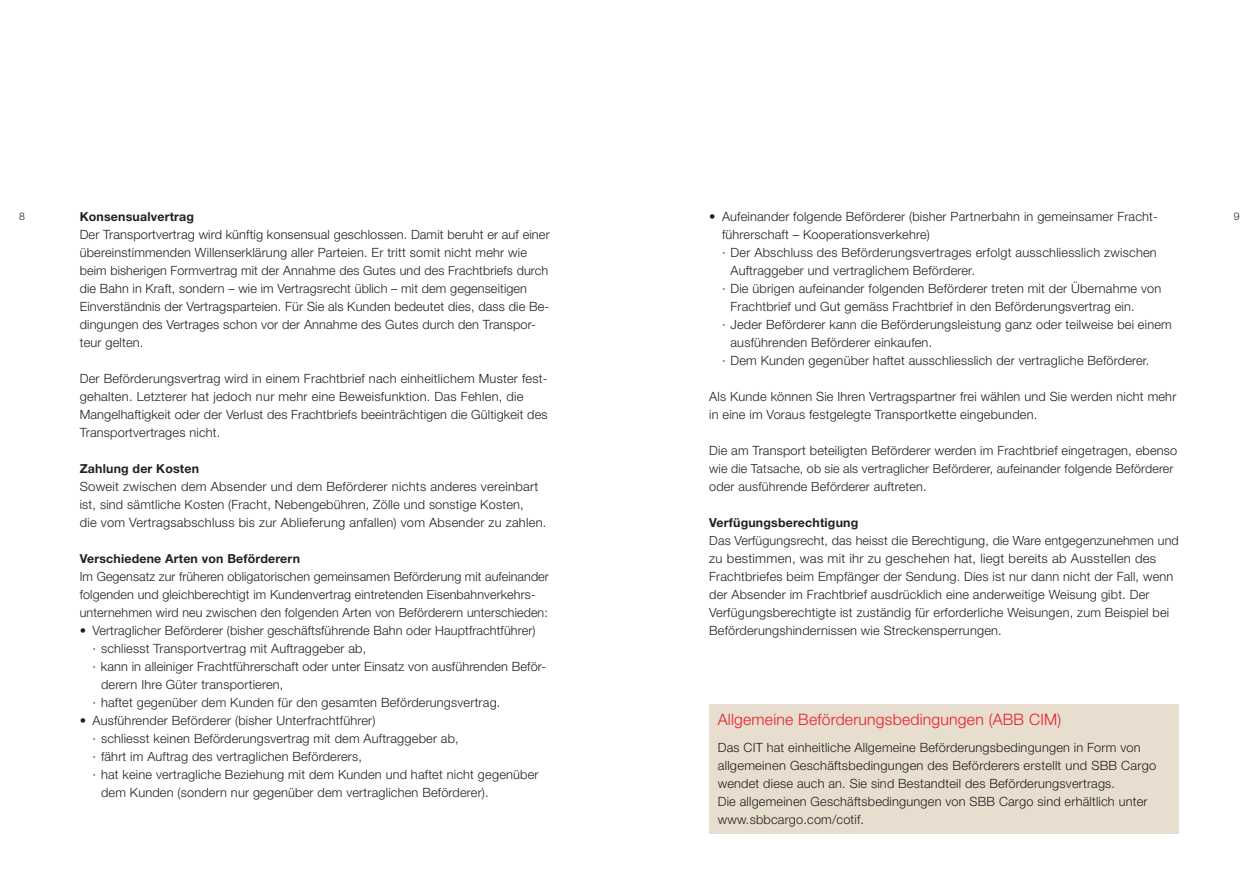
<style>
.page{position:relative;width:1259px;height:893px;background:#fff}
.page>*{position:absolute;margin:0;border:0;box-sizing:border-box;transform-origin:0 0}
.t1{font:300 15.75px "Helvetica Neue LT";letter-spacing:.015em;color:#ed1c24}
.t2{font:300 12.9px "Helvetica Neue LT";letter-spacing:.02em;color:#231f20}
.t3{font:300 12.75px/18px "Helvetica Neue LT";letter-spacing:.015em;color:#231f20}
.t4{font:300 12.6px/18px "Helvetica Neue LT";letter-spacing:.01em;color:#231f20}
.t5{font:700 12.3px "Helvetica Neue LT";letter-spacing:.015em;color:#231f20}
.t6{font:300 10.5px "Helvetica Neue LT";color:#231f20}
</style>
<div class="page">
<div style="left:709px;top:704px;width:470px;height:129px;background:#e7decf"></div>
<p class="t3" style="left:709px;top:209px;width:450px">• Aufeinander folgende Beförderer (bisher Partnerbahn in gemeinsamer Fracht-</p>
<p class="t3" style="left:722px;top:227px;width:209px">führer schaft – Kooperationsverkehre)</p>
<p class="t3" style="left:722px;top:245px;width:436px">· Der Abschluss des Beförderungsvertrages erfolgt ausschliesslich zwischen</p>
<p class="t3" style="left:730px;top:263px;width:246px">Auftraggeber und vertraglichem Beförderer.</p>
<p class="t3" style="left:722px;top:281px;width:441px">· Die übrigen aufeinander folgenden Beförderer treten mit der Übernahme von</p>
<p class="t3" style="left:730px;top:299px;width:406px">Frachtbrief und Gut gemäss Frachtbrief in den Beförderungsvertrag ein.</p>
<p class="t3" style="left:722px;top:317px;width:451px">· Jeder Beförderer kann die Beförderungsleistung ganz oder teilweise bei einem</p>
<p class="t3" style="left:730px;top:335px;width:203px">ausführenden Beförderer einkaufen.</p>
<p class="t3" style="left:722px;top:353px;width:429px">· Dem Kunden gegenüber haftet ausschliesslich der vertragliche Beförderer.</p>
<p class="t3" style="left:709px;top:389px;width:468px">Als Kunde können Sie Ihren Vertragspartner frei wählen und Sie werden nicht mehr in eine im Voraus festgelegte Transportkette eingebunden.</p>
<p class="t3" style="left:709px;top:443px;width:469px">Die am Transport beteiligten Beförderer werden im Frachtbrief eingetragen, ebenso</p>
<p class="t4" style="left:709px;top:461px;width:466px">wie die Tatsache, ob sie als vertraglicher Beförderer, aufeinander folgende Beförderer oder ausführende Beförderer auftreten.</p>
<p class="t5" style="left:709px;top:518px;width:150px">Verfügungsberechtigung</p>
<p class="t4" style="left:709px;top:533px;width:471px">Das Verfügungsrecht, das heisst die Berechtigung, die Ware entgegenzunehmen und</p>
<p class="t2" style="left:709px;top:554px;width:448px">zu bestimmen, was mit ihr zu geschehen hat, liegt bereits ab Ausstellen des</p>
<p class="t3" style="left:709px;top:569px;width:466px">Frachtbriefes beim Empfänger der Sendung. Dies ist nur dann nicht der Fall, wenn der Absender im Frachtbrief ausdrücklich eine anderweitige Weisung gibt. Der Verfügungsberechtigte ist zuständig für erforderliche Weisungen, zum Beispiel bei Beförderungshindernissen wie Streckensperrungen.</p>
<p class="t6" style="left:19px;top:212px;width:7px">8</p>
<p class="t5" style="left:80px;top:212px;width:116px">Konsensualvertrag</p>
<p class="t6" style="left:1234px;top:212px;width:7px">9</p>
<p class="t3" style="left:80px;top:227px;width:471px">Der Transportvertrag wird künftig konsensual geschlossen. Damit beruht er auf einer übereinstimmenden Willenserklärung aller Parteien. Er tritt somit nicht mehr wie</p>
<p class="t4" style="left:80px;top:263px;width:470px">beim bisherigen Formvertrag mit der Annahme des Gutes und des Frachtbriefs durch</p>
<p class="t3" style="left:80px;top:281px;width:471px">die Bahn in Kraft, sondern – wie im Vertragsrecht üblich – mit dem gegenseitigen Einverständnis der Vertragsparteien. Für Sie als Kunden bedeutet dies, dass die Be&shy;dingungen des Vertrages schon vor der Annahme des Gutes durch den Transpor&shy;teur gelten.</p>
<p class="t3" style="left:80px;top:371px;width:469px">Der Beförderungsvertrag wird in einem Frachtbrief nach einheitlichem Muster fest&shy;gehalten. Letzterer hat jedoch nur mehr eine Beweisfunktion. Das Fehlen, die Mangelhaftigkeit oder der Verlust des Frachtbriefs beeinträchtigen die Gültigkeit des Transportvertrages nicht.</p>
<p class="t5" style="left:80px;top:464px;width:121px">Zahlung der Kosten</p>
<p class="t3" style="left:80px;top:479px;width:468px">Soweit zwischen dem Absender und dem Beförderer nichts anderes vereinbart ist, sind sämtliche Kosten (Fracht, Nebengebühren, Zölle und sonstige Kosten,<br>die vom Vertragsabschluss bis zur Ablieferung anfallen) vom Absender zu zahlen.</p>
<p class="t5" style="left:80px;top:554px;width:222px">Verschiedene Arten von Beförderern</p>
<p class="t4" style="left:80px;top:569px;width:470px">Im Gegensatz zur früheren obligatorischen gemeinsamen Beförderung mit aufeinander folgenden und gleichberechtigt im Kundenvertrag eintretenden Eisenbahn verkehrs&shy;unternehmen wird neu zwischen den folgenden Arten von Beförderern unterschieden:</p>
<p class="t3" style="left:80px;top:623px;width:457px">• Vertraglicher Beförderer (bisher geschäftsführende Bahn oder Hauptfrachtführer)</p>
<p class="t3" style="left:92px;top:641px;width:275px">· schliesst Transportvertrag mit Auftraggeber ab,</p>
<p class="t3" style="left:92px;top:659px;width:455px">· kann in alleiniger Frachtführerschaft oder unter Einsatz von ausführenden Beför-</p>
<p class="t3" style="left:101px;top:677px;width:184px">derern Ihre Güter transportieren,</p>
<p class="t3" style="left:92px;top:695px;width:409px">· haftet gegenüber dem Kunden für den gesamten Beförderungsvertrag.</p>
<p class="t3" style="left:80px;top:713px;width:297px">• Ausführender Beförderer (bisher Unterfrachtführer)</p>
<p class="t3" style="left:92px;top:731px;width:368px">· schliesst keinen Beförderungsvertrag mit dem Auftraggeber ab,</p>
<p class="t3" style="left:92px;top:749px;width:271px">· fährt im Auftrag des vertraglichen Beförderers,</p>
<p class="t3" style="left:92px;top:767px;width:447px">· hat keine vertragliche Beziehung mit dem Kunden und haftet nicht gegenüber</p>
<p class="t3" style="left:101px;top:785px;width:389px">dem Kunden (sondern nur gegenüber dem vertraglichen Beförderer).</p>
<p class="t1" style="left:718px;top:713px;width:345px">Allgemeine Beförderungsbedingungen (ABB CIM)</p>
<p class="t3" style="left:718px;top:740px;width:440px">Das CIT hat einheitliche Allgemeine Beförderungsbedingungen in Form von allgemeinen Geschäftsbedingungen des Beförderers erstellt und SBB Cargo wendet diese auch an. Sie sind Bestandteil des Beförderungsvertrags.<br>Die allgemeinen Geschäftsbedingungen von SBB Cargo sind erhältlich unter www.sbbcargo.com/cotif.</p>
</div>
